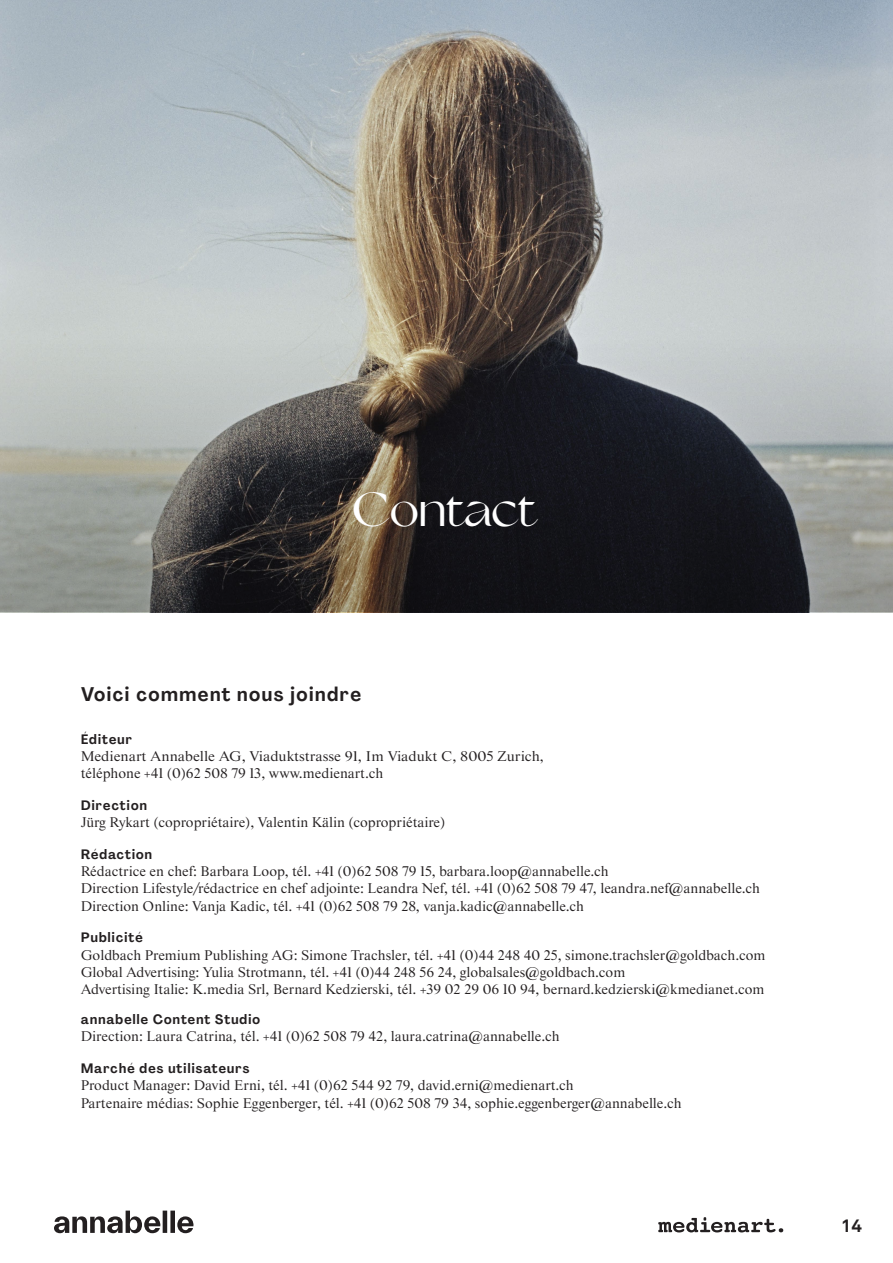
<style>
.page{position:relative;width:893px;height:1263px;background:#fff}
.page>*{position:absolute;margin:0;border:0;box-sizing:border-box;transform-origin:0 0}
.t1{font:48px "Grand Slang";letter-spacing:-.035em;color:#fff}
.t2{font:700 19.5px "Agrandir Text";letter-spacing:.04em;color:#231f20;scale:1.04 1}
.t3{font:700 18px "Akkurat Std";color:#231f20}
.t4{font:14.25px/17.2px "Starling";color:#231f20}
.t5{font:14.25px/17.2px "Starling";color:#231f20;scale:1.04 1}
.t6{font:700 13.5px "Agrandir Text";letter-spacing:.04em;color:#231f20;scale:1.04 1}
</style>
<div class="page">
<svg style="left:54px;top:1210px;width:140px;height:23px"></svg>
<svg style="left:658px;top:1217px;width:125px;height:15px"></svg>
<img style="left:0;top:0;width:893px;height:336px">
<svg style="left:0;top:336px;width:893px;height:276px;background:#636463"></svg>
<h1 class="t1" style="left:353px;top:482px;width:189px">Contact</h1>
<h2 class="t2" style="left:81px;top:682px;width:271px">Voici comment nous joindre</h2>
<p class="t6" style="left:81px;top:730px;width:51px">Éditeur</p>
<p class="t5" style="left:81px;top:748px;width:447px">Medienart Annabelle AG, Viaduktstrasse 91, Im Viadukt C, 8005 Zurich, téléphone +41 (0)62 508 79 13, www.medienart.ch</p>
<p class="t6" style="left:81px;top:797px;width:65px">Direction</p>
<p class="t4" style="left:81px;top:814px;width:366px">Jürg Rykart (copropriétaire), Valentin Kälin (copropriétaire)</p>
<p class="t6" style="left:81px;top:846px;width:70px">Rédaction</p>
<p class="t4" style="left:81px;top:863px;width:681px">Rédactrice en chef: Barbara Loop, tél. +41 (0)62 508 79 15, barbara.loop@annabelle.ch<br>Direction Lifestyle/rédactrice en chef adjointe: Leandra Nef, tél. +41 (0)62 508 79 47, leandra.nef@annabelle.ch<br>Direction Online: Vanja Kadic, tél. +41 (0)62 508 79 28, vanja.kadic@annabelle.ch</p>
<p class="t6" style="left:81px;top:929px;width:61px">Publicité</p>
<p class="t4" style="left:81px;top:947px;width:686px">Goldbach Premium Publishing AG: Simone Trachsler, tél. +41 (0)44 248 40 25, simone.trachsler@goldbach.com<br>Global Advertising: Yulia Strotmann, tél. +41 (0)44 248 56 24, globalsales@goldbach.com<br>Advertising Italie: K.media Srl, Bernard Kedzierski, tél. +39 02 29 06 10 94, bernard.kedzierski@kmedianet.com</p>
<p class="t6" style="left:81px;top:1011px;width:174px">annabelle Content Studio</p>
<p class="t4" style="left:81px;top:1028px;width:480px">Direction: Laura Catrina, tél. +41 (0)62 508 79 42, laura.catrina@annabelle.ch</p>
<p class="t6" style="left:81px;top:1060px;width:164px">Marché des utilisateurs</p>
<p class="t4" style="left:81px;top:1077px;width:602px">Product Manager: David Erni, tél. +41 (0)62 544 92 79, david.erni@medienart.ch<br>Partenaire médias: Sophie Eggenberger, tél. +41 (0)62 508 79 34, sophie.eggenberger@annabelle.ch</p>
<p class="t3" style="left:841px;top:1214px;width:23px">14</p>
</div>
